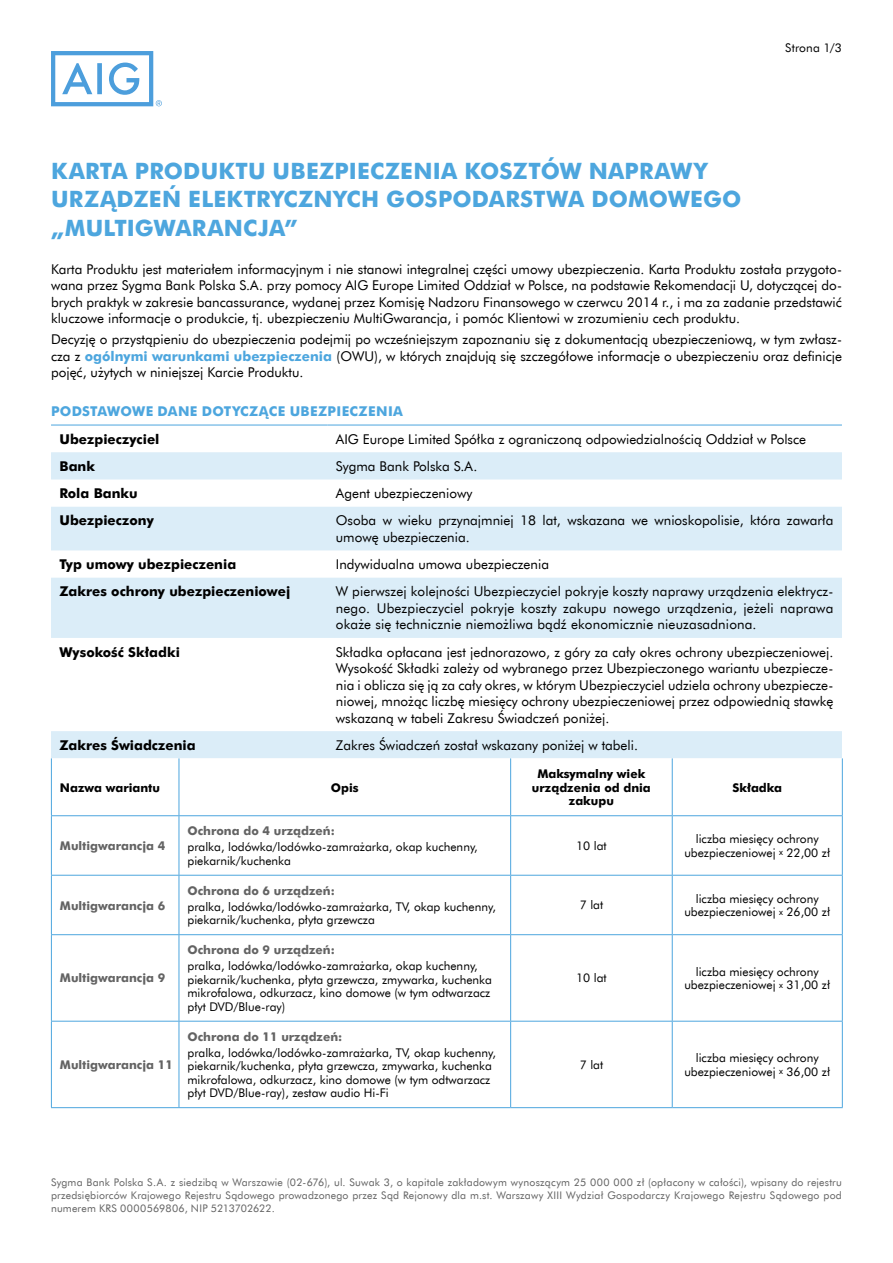
<style>
.page{position:relative;width:893px;height:1263px;background:#fff}
.page>*{position:absolute;margin:0;border:0;box-sizing:border-box;transform-origin:0 0}
.t1{font:700 22.5px/28.5px "Futura EU";letter-spacing:.01em;color:#4da6de}
.t2{font:13.5px/16.5px "Futura EU";color:#000;text-align:justify}
.t3{font:700 13.5px "Futura EU";color:#000}
.t4{font:700 13.5px "Futura EU";letter-spacing:.02em;color:#4da6de}
.t5{font:12px/13.5px "Futura EU";color:#000}
.t6{font:700 12px "Futura EU";color:#636363}
.t7{font:700 12px/13.5px "Futura EU";color:#000;text-align:center}
.t8{font:10.5px/12.8px "Futura EU";letter-spacing:.02em;color:#636363;text-align:justify}
.s1{font-weight:700;color:#4da6de}
.s2{font-size:9px}
</style>
<div class="page">
<svg style="left:51px;top:452px;width:791px;height:306px;fill:#dbedf8"></svg>
<hr style="left:51px;top:425px;width:276px;height:1px;background:#4da6de">
<hr style="left:327px;top:425px;width:515px;height:1px;background:#4da6de">
<svg style="left:178px;top:758px;width:664px;height:57px"></svg>
<hr style="left:51px;top:758px;width:1px;height:57px;background:#4da6de">
<hr style="left:179px;top:758px;width:1px;height:57px;background:#4da6de">
<hr style="left:510px;top:758px;width:1px;height:57px;background:#4da6de">
<hr style="left:672px;top:758px;width:1px;height:57px;background:#4da6de">
<hr style="left:842px;top:758px;width:1px;height:57px;background:#4da6de">
<hr style="left:51px;top:815px;width:128px;height:1px;background:#4da6de">
<hr style="left:51px;top:816px;width:1px;height:59px;background:#4da6de">
<hr style="left:179px;top:815px;width:332px;height:1px;background:#4da6de">
<hr style="left:179px;top:816px;width:1px;height:59px;background:#4da6de">
<hr style="left:511px;top:815px;width:161px;height:1px;background:#4da6de">
<hr style="left:510px;top:816px;width:1px;height:59px;background:#4da6de">
<hr style="left:672px;top:815px;width:171px;height:1px;background:#4da6de">
<hr style="left:672px;top:816px;width:1px;height:59px;background:#4da6de">
<hr style="left:842px;top:816px;width:1px;height:59px;background:#4da6de">
<hr style="left:51px;top:875px;width:128px;height:1px;background:#4da6de">
<hr style="left:51px;top:875px;width:1px;height:59px;background:#4da6de">
<hr style="left:179px;top:875px;width:332px;height:1px;background:#4da6de">
<hr style="left:179px;top:875px;width:1px;height:59px;background:#4da6de">
<hr style="left:511px;top:875px;width:161px;height:1px;background:#4da6de">
<hr style="left:510px;top:875px;width:1px;height:59px;background:#4da6de">
<hr style="left:672px;top:875px;width:171px;height:1px;background:#4da6de">
<hr style="left:672px;top:875px;width:1px;height:59px;background:#4da6de">
<hr style="left:842px;top:875px;width:1px;height:59px;background:#4da6de">
<hr style="left:51px;top:934px;width:128px;height:1px;background:#4da6de">
<hr style="left:51px;top:935px;width:1px;height:86px;background:#4da6de">
<hr style="left:179px;top:934px;width:332px;height:1px;background:#4da6de">
<hr style="left:179px;top:935px;width:1px;height:86px;background:#4da6de">
<hr style="left:511px;top:934px;width:161px;height:1px;background:#4da6de">
<hr style="left:510px;top:935px;width:1px;height:86px;background:#4da6de">
<hr style="left:672px;top:934px;width:171px;height:1px;background:#4da6de">
<hr style="left:672px;top:935px;width:1px;height:86px;background:#4da6de">
<hr style="left:842px;top:935px;width:1px;height:86px;background:#4da6de">
<hr style="left:51px;top:1021px;width:128px;height:1px;background:#4da6de">
<hr style="left:51px;top:1021px;width:1px;height:86px;background:#4da6de">
<hr style="left:179px;top:1021px;width:332px;height:1px;background:#4da6de">
<hr style="left:179px;top:1021px;width:1px;height:86px;background:#4da6de">
<hr style="left:511px;top:1021px;width:161px;height:1px;background:#4da6de">
<hr style="left:510px;top:1021px;width:1px;height:86px;background:#4da6de">
<hr style="left:672px;top:1021px;width:171px;height:1px;background:#4da6de">
<hr style="left:672px;top:1021px;width:1px;height:86px;background:#4da6de">
<hr style="left:842px;top:1021px;width:1px;height:86px;background:#4da6de">
<hr style="left:51px;top:1107px;width:128px;height:1px;background:#4da6de">
<hr style="left:179px;top:1107px;width:332px;height:1px;background:#4da6de">
<hr style="left:511px;top:1107px;width:161px;height:1px;background:#4da6de">
<hr style="left:672px;top:1107px;width:171px;height:1px;background:#4da6de">
<svg style="left:51px;top:51px;width:111px;height:55px"></svg>
<h1 class="t1" style="left:51px;top:157px;width:692px">KARTA PRODUKTU UBEZPIECZENIA KOSZTÓW NAPRAWY<br>URZĄDZEŃ ELEKTRYCZNYCH GOSPODARSTWA DOMOWEGO „MULTIGWARANCJA”</h1>
<p class="t5" style="left:785px;top:41px;width:58px">Strona 1/3</p>
<p class="t2" style="left:51px;top:261px;width:792px">Karta Produktu jest materiałem informacyjnym i nie stanowi integralnej części umowy ubezpieczenia. Karta Produktu została przygoto&shy;wana przez Sygma Bank Polska S.A. przy pomocy AIG Europe Limited Oddział w Polsce, na podstawie Rekomendacji U, dotyczącej do&shy;brych praktyk w zakresie bancassurance, wydanej przez Komisję Nadzoru Finansowego w czerwcu 2014 r., i ma za zadanie przedstawić kluczowe informacje o produkcie, tj. ubezpieczeniu MultiGwarancja, i pomóc Klientowi w zrozumieniu cech produktu.</p>
<p class="t2" style="left:51px;top:331px;width:792px">Decyzję o przystąpieniu do ubezpieczenia podejmij po wcześniejszym zapoznaniu się z dokumentacją ubezpieczeniową, w tym zwłasz&shy;cza z <span class="s1">ogólnymi warunkami ubezpieczenia</span> (OWU), w których znajdują się szczegółowe informacje o ubezpieczeniu oraz definicje pojęć, użytych w niniejszej Karcie Produktu.</p>
<p class="t4" style="left:51px;top:403px;width:353px">PODSTAWOWE DANE DOTYCZĄCE UBEZPIECZENIA</p>
<p class="t3" style="left:60px;top:431px;width:101px">Ubezpieczyciel</p>
<p class="t2" style="left:336px;top:431px;width:472px">AIG Europe Limited Spółka z ograniczoną odpowiedzialnością Oddział w Polsce</p>
<p class="t3" style="left:60px;top:458px;width:37px">Bank</p>
<p class="t2" style="left:336px;top:458px;width:143px">Sygma Bank Polska S.A.</p>
<p class="t3" style="left:60px;top:485px;width:80px">Rola Banku</p>
<p class="t2" style="left:336px;top:486px;width:138px">Agent ubezpieczeniowy</p>
<p class="t3" style="left:60px;top:512px;width:96px">Ubezpieczony</p>
<p class="t2" style="left:336px;top:513px;width:499px">Osoba w wieku przynajmniej 18 lat, wskazana we wnioskopolisie, która zawarła umowę ubezpieczenia.</p>
<p class="t3" style="left:60px;top:556px;width:178px">Typ umowy ubezpieczenia</p>
<p class="t2" style="left:336px;top:556px;width:215px">Indywidualna umowa ubezpieczenia</p>
<p class="t3" style="left:60px;top:583px;width:232px">Zakres ochrony ubezpieczeniowej</p>
<p class="t2" style="left:336px;top:584px;width:499px">W pierwszej kolejności Ubezpieczyciel pokryje koszty naprawy urządzenia elektrycz&shy;nego. Ubezpieczyciel pokryje koszty zakupu nowego urządzenia, jeżeli naprawa okaże się technicznie niemożliwa bądź ekonomicznie nieuzasadniona.</p>
<p class="t3" style="left:60px;top:643px;width:122px">Wysokość Składki</p>
<p class="t2" style="left:336px;top:644px;width:499px">Składka opłacana jest jednorazowo, z góry za cały okres ochrony ubezpieczeniowej.<br>Wysokość Składki zależy od wybranego przez Ubezpieczonego wariantu ubezpiecze&shy;nia i oblicza się ją za cały okres, w którym Ubezpieczyciel udziela ochrony ubezpiecze&shy;niowej, mnożąc liczbę miesięcy ochrony ubezpieczeniowej przez odpowiednią stawkę wskazaną w tabeli Zakresu Świadczeń poniżej.</p>
<p class="t3" style="left:60px;top:737px;width:138px">Zakres Świadczenia</p>
<p class="t2" style="left:336px;top:737px;width:304px">Zakres Świadczeń został wskazany poniżej w tabeli.</p>
<p class="t7" style="left:60px;top:781px;width:102px">Nazwa wariantu</p>
<p class="t7" style="left:331px;top:781px;width:29px">Opis</p>
<p class="t7" style="left:532px;top:767px;width:120px">Maksymalny wiek urządzenia od dnia zakupu</p>
<p class="t7" style="left:732px;top:781px;width:51px">Składka</p>
<p class="t6" style="left:60px;top:838px;width:107px">Multigwarancja 4</p>
<p class="t6" style="left:60px;top:898px;width:107px">Multigwarancja 6</p>
<p class="t6" style="left:60px;top:971px;width:107px">Multigwarancja 9</p>
<p class="t6" style="left:60px;top:1057px;width:114px">Multigwarancja 11</p>
<p class="t6" style="left:187px;top:824px;width:149px">Ochrona do 4 urządzeń:</p>
<p class="t5" style="left:187px;top:840px;width:292px">pralka, lodówka/lodówko-zamrażarka, okap kuchenny, piekarnik/kuchenka</p>
<p class="t5" style="left:576px;top:839px;width:32px">10 lat</p>
<p class="t5" style="left:684px;top:833px;width:147px;text-align:center">liczba miesięcy ochrony ubezpieczeniowej <span class="s2">x</span> 22,00 zł</p>
<p class="t6" style="left:187px;top:883px;width:149px">Ochrona do 6 urządzeń:</p>
<p class="t5" style="left:187px;top:900px;width:310px">pralka, lodówka/lodówko-zamrażarka, TV, okap kuchenny, piekarnik/kuchenka, płyta grzewcza</p>
<p class="t5" style="left:580px;top:899px;width:25px">7 lat</p>
<p class="t5" style="left:684px;top:892px;width:147px;text-align:center">liczba miesięcy ochrony ubezpieczeniowej <span class="s2">x</span> 26,00 zł</p>
<p class="t6" style="left:187px;top:943px;width:149px">Ochrona do 9 urządzeń:</p>
<p class="t5" style="left:187px;top:959px;width:306px">pralka, lodówka/lodówko-zamrażarka, okap kuchenny, piekarnik/kuchenka, płyta grzewcza, zmywarka, kuchenka mikrofalowa, odkurzacz, kino domowe (w tym odtwarzacz płyt DVD/Blue-ray)</p>
<p class="t6" style="left:187px;top:1029px;width:156px">Ochrona do 11 urządzeń:</p>
<p class="t5" style="left:187px;top:1046px;width:310px">pralka, lodówka/lodówko-zamrażarka, TV, okap kuchenny, piekarnik/kuchenka, płyta grzewcza, zmywarka, kuchenka mikrofalowa, odkurzacz, kino domowe (w tym odtwarzacz płyt DVD/Blue-ray), zestaw audio Hi-Fi</p>
<p class="t5" style="left:576px;top:972px;width:32px">10 lat</p>
<p class="t5" style="left:684px;top:965px;width:147px;text-align:center">liczba miesięcy ochrony ubezpieczeniowej <span class="s2">x</span> 31,00 zł</p>
<p class="t5" style="left:580px;top:1058px;width:25px">7 lat</p>
<p class="t5" style="left:684px;top:1051px;width:147px;text-align:center">liczba miesięcy ochrony ubezpieczeniowej <span class="s2">x</span> 36,00 zł</p>
<p class="t8" style="left:51px;top:1177px;width:792px">Sygma Bank Polska S.A. z siedzibą w Warszawie (02-676), ul. Suwak 3, o kapitale zakładowym wynoszącym 25 000 000 zł (opłacony w całości), wpisany do rejestru przedsiębiorców Krajowego Rejestru Sądowego prowadzonego przez Sąd Rejonowy dla m.st. Warszawy XIII Wydział Gospodarczy Krajowego Rejestru Sądowego pod numerem KRS 0000569806, NIP 5213702622.</p>
</div>
